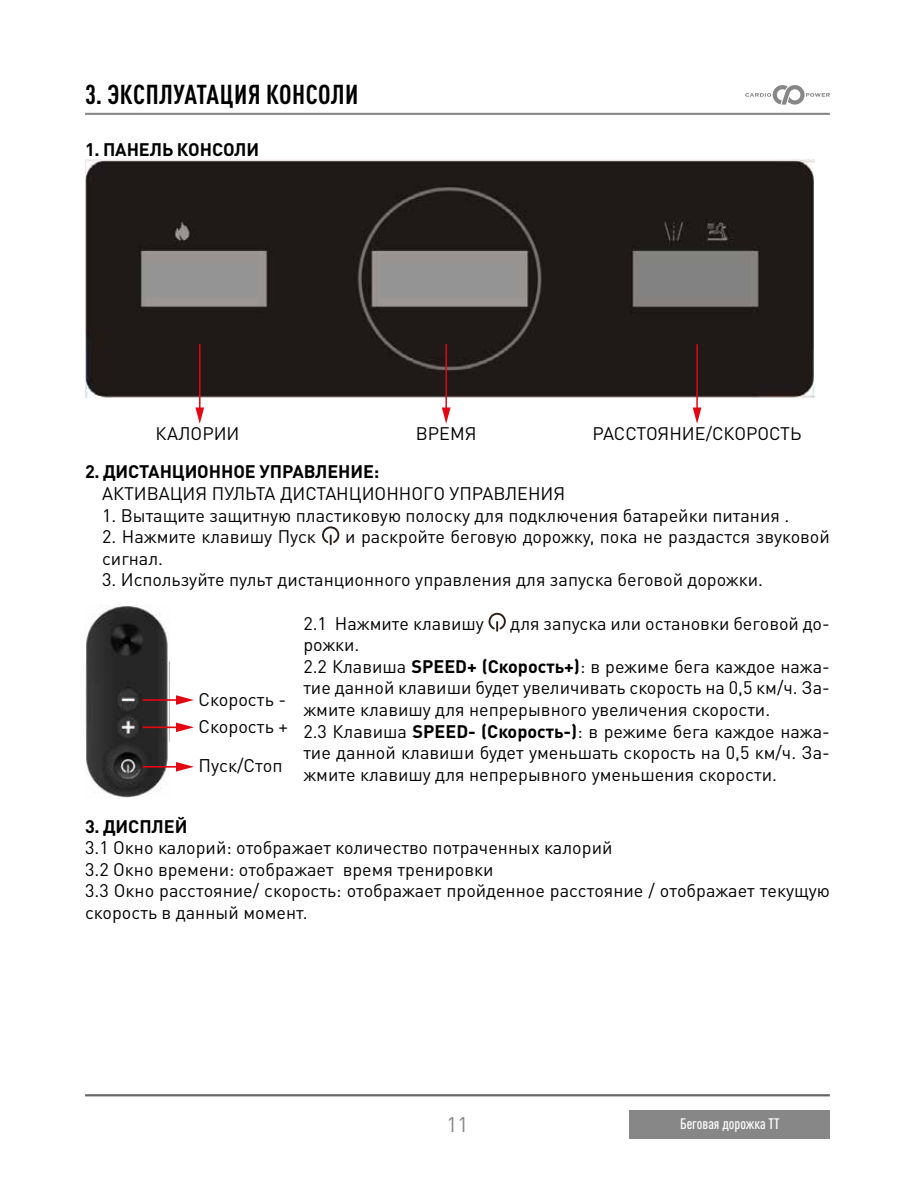
<style>
.page{position:relative;width:915px;height:1191px;background:#fff}
.page>*{position:absolute;margin:0;border:0;box-sizing:border-box;transform-origin:0 0}
.t1{font:700 condensed 27px "DIN Pro";letter-spacing:.02em;color:#000}
.t2{font:21px "DIN Pro";color:#878787}
.t3{font:18.15px/26.8px "DIN Pro";color:#000}
.t4{font:18px/21.6px "DIN Pro";color:#000}
.t5{font:700 18px "DIN Pro";letter-spacing:-.005em;color:#000}
.t6{font:500 condensed 15px "DIN Pro";color:#fff}
.s1{font-weight:700}
</style>
<div class="page">
<svg style="left:745px;top:85px;width:84px;height:20px"></svg>
<hr style="left:85px;top:1094px;width:744px;height:2px;background:#000">
<div style="left:629px;top:1109px;width:200px;height:29px;background:#878787"></div>
<hr style="left:85px;top:113px;width:744px;height:2px;background:#878787">
<img style="left:85px;top:159px;width:729px;height:239px">
<hr style="left:199px;top:345px;width:1px;height:65px;background:#e30613">
<svg style="left:195px;top:407px;width:9px;height:17px"></svg>
<hr style="left:445px;top:345px;width:2px;height:65px;background:#e30613">
<svg style="left:441px;top:407px;width:9px;height:17px"></svg>
<hr style="left:696px;top:345px;width:1px;height:65px;background:#e30613">
<svg style="left:692px;top:407px;width:9px;height:17px"></svg>
<svg style="left:322px;top:526px;width:18px;height:19px"></svg>
<svg style="left:488px;top:613px;width:18px;height:18px"></svg>
<img style="left:85px;top:605px;width:84px;height:193px">
<hr style="left:143px;top:766px;width:36px;height:1px;background:#e30613">
<svg style="left:176px;top:762px;width:18px;height:9px"></svg>
<hr style="left:143px;top:726px;width:36px;height:2px;background:#e30613">
<svg style="left:176px;top:722px;width:18px;height:10px"></svg>
<hr style="left:143px;top:699px;width:36px;height:2px;background:#e30613">
<svg style="left:176px;top:695px;width:18px;height:10px"></svg>
<h1 class="t1" style="left:85px;top:74px;width:274px">3. ЭКСПЛУАТАЦИЯ КОНСОЛИ</h1>
<p class="t5" style="left:85px;top:134px;width:175px">1. ПАНЕЛЬ КОНСОЛИ</p>
<p class="t4" style="left:155px;top:421px;width:85px">КАЛОРИИ</p>
<p class="t4" style="left:415px;top:421px;width:62px">ВРЕМЯ</p>
<p class="t4" style="left:592px;top:421px;width:210px">РАССТОЯНИЕ/СКОРОСТЬ</p>
<p class="t5" style="left:85px;top:457px;width:295px">2. ДИСТАНЦИОННОЕ УПРАВЛЕНИЕ:</p>
<p class="t4" style="left:102px;top:481px;width:464px">АКТИВАЦИЯ ПУЛЬТА ДИСТАНЦИОННОГО УПРАВЛЕНИЯ</p>
<p class="t4" style="left:102px;top:502px;width:685px">1. Вытащите защитную пластиковую полоску для подключения батарейки питания .</p>
<p class="t4" style="left:102px;top:524px;width:215px">2. Нажмите клавишу Пуск</p>
<p class="t4" style="left:345px;top:524px;width:486px">и раскройте беговую дорожку, пока не раздастся звуковой</p>
<p class="t4" style="left:102px;top:545px;width:59px">сигнал.</p>
<p class="t4" style="left:102px;top:567px;width:659px">3. Используйте пульт дистанционного управления для запуска беговой дорожки.</p>
<p class="t4" style="left:303px;top:610px;width:182px">2. 1 Нажмите клавишу</p>
<p class="t4" style="left:510px;top:610px;width:321px">для запуска или остановки беговой до-</p>
<p class="t4" style="left:303px;top:632px;width:54px">рожки.</p>
<p class="t4" style="left:303px;top:653px;width:528px">2. 2 Клавиша <span class="s1">SPEED+ (Скорость+)</span>: в режиме бега каждое нажа&shy;тие данной клавиши будет увеличивать скорость на 0,5 км/ч. За&shy;жмите клавишу для непрерывного увеличения скорости.<br>2.3 Клавиша <span class="s1">SPEED- (Скорость-)</span>: в режиме бега каждое нажа&shy;тие данной клавиши будет уменьшать скорость на 0,5 км/ч. За&shy;жмите клавишу для непрерывного уменьшения скорости.</p>
<p class="t5" style="left:85px;top:811px;width:104px">3. ДИСПЛЕЙ</p>
<p class="t4" style="left:85px;top:835px;width:746px">3. 1 Окно калорий: отображает количество потраченных калорий<br>3.2 Окно времени: отображает время тренировки<br>3.3 Окно расстояние/ скорость: отображает пройденное расстояние / отображает текущую скорость в данный момент.</p>
<p class="t3" style="left:198px;top:684px;width:91px">Скорость -<br>Скорость +</p>
<p class="t3" style="left:198px;top:750px;width:85px">Пуск/Стоп</p>
<p class="t2" style="left:446px;top:1107px;width:23px">11</p>
<p class="t6" style="left:680px;top:1113px;width:101px">Беговая дорожка TT</p>
</div>
